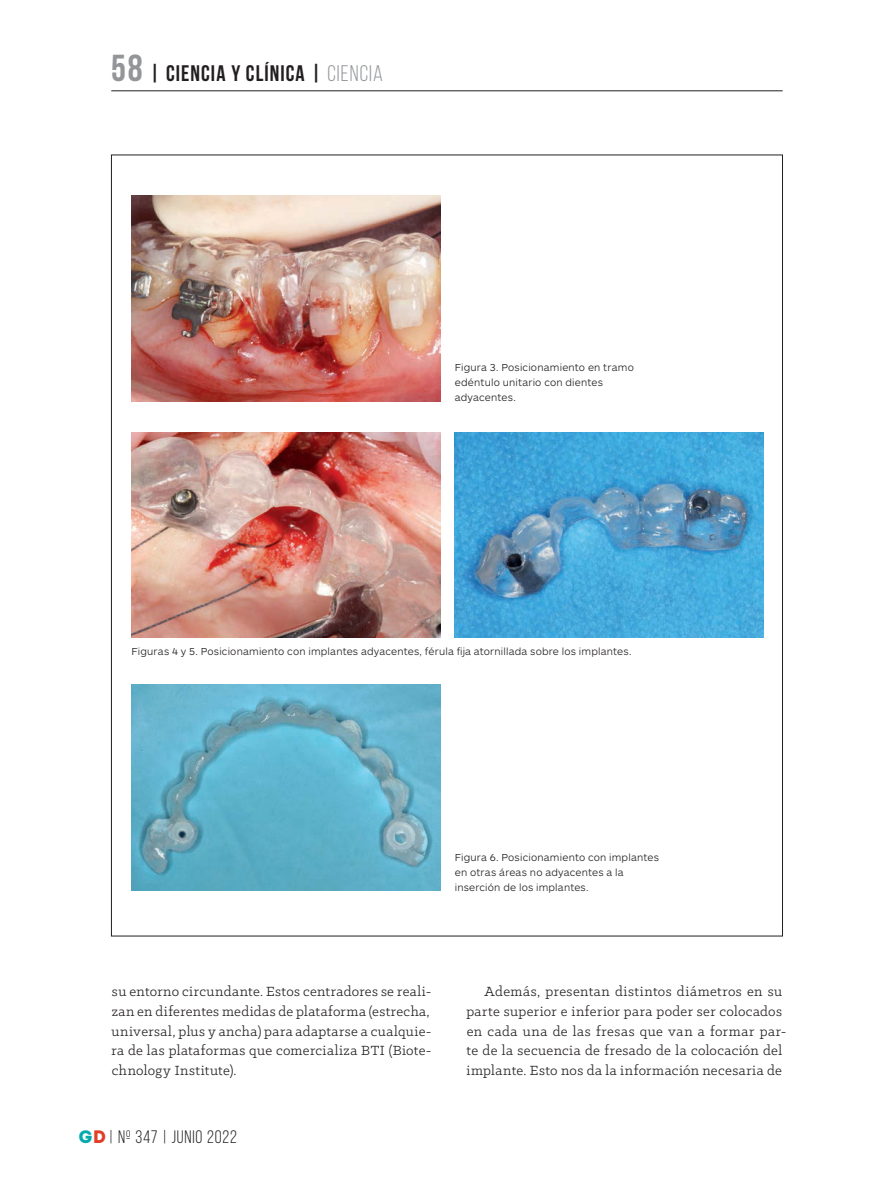
<style>
.page{position:relative;width:893px;height:1191px;background:#fff}
.page>*{position:absolute;margin:0;border:0;box-sizing:border-box;transform-origin:0 0}
.t1{font:700 22.5px "Bebas Neue";letter-spacing:.045em;color:#231f20}
.t2{font:18px "Bebas Neue";letter-spacing:.05em;color:#231f20}
.t3{font:15px/19.8px "Klinic Slab";letter-spacing:.03em;color:#231f20;text-align:justify}
.t4{font:300 10.5px/15px "ARS Maquette Pro";letter-spacing:.02em;color:#231f20}
.s1{font-size:37.5px;color:#939598}
.s2{font-weight:400;color:#939598}
.s3{font-family:"Intro";color:#00aaad}
.s4{font-family:"Intro";color:#e13e27}
</style>
<div class="page">
<img style="left:131px;top:195px;width:309px;height:206px">
<img style="left:455px;top:432px;width:308px;height:206px">
<img style="left:131px;top:432px;width:309px;height:206px">
<img style="left:131px;top:684px;width:309px;height:206px">
<hr style="left:111px;top:91px;width:672px;height:1px;background:#231f20">
<h1 class="t1" style="left:111px;top:61px;width:273px"><span class="s1">58</span> | CIENCIA Y CLÍNICA | <span class="s2">CIENCIA</span></h1>
<p class="t4" style="left:455px;top:359px;width:181px">Figura 3. Posicionamiento en tramo edéntulo unitario con dientes adyacentes.</p>
<p class="t4" style="left:131px;top:643px;width:502px">Figuras 4 y 5. Posicionamiento con implantes adyacentes, férula fija atornillada sobre los implantes.</p>
<p class="t4" style="left:455px;top:849px;width:206px">Figura 6. Posicionamiento con implantes en otras áreas no adyacentes a la inserción de los implantes.</p>
<p class="t3" style="left:112px;top:981px;width:322px">su entorno circundante. Estos centradores se reali&shy;zan en diferentes medidas de plataforma (estrecha, universal, plus y ancha) para adaptarse a cualquie&shy;ra de las plataformas que comercializa BTI (Biote&shy;chnology Institute).</p>
<p class="t3" style="left:466px;top:981px;width:322px;text-align:left;text-indent:18px">Además, presentan distintos diámetros en su parte superior e inferior para poder ser colocados en cada una de las fresas que van a formar par&shy;te de la secuencia de fresado de la colocación del implante. Esto nos da la información necesaria de</p>
<p class="t2" style="left:79px;top:1127px;width:160px"><span class="s3">g</span><span class="s4">d</span>| Nº 347 | JUNIO 2022</p>
</div>
